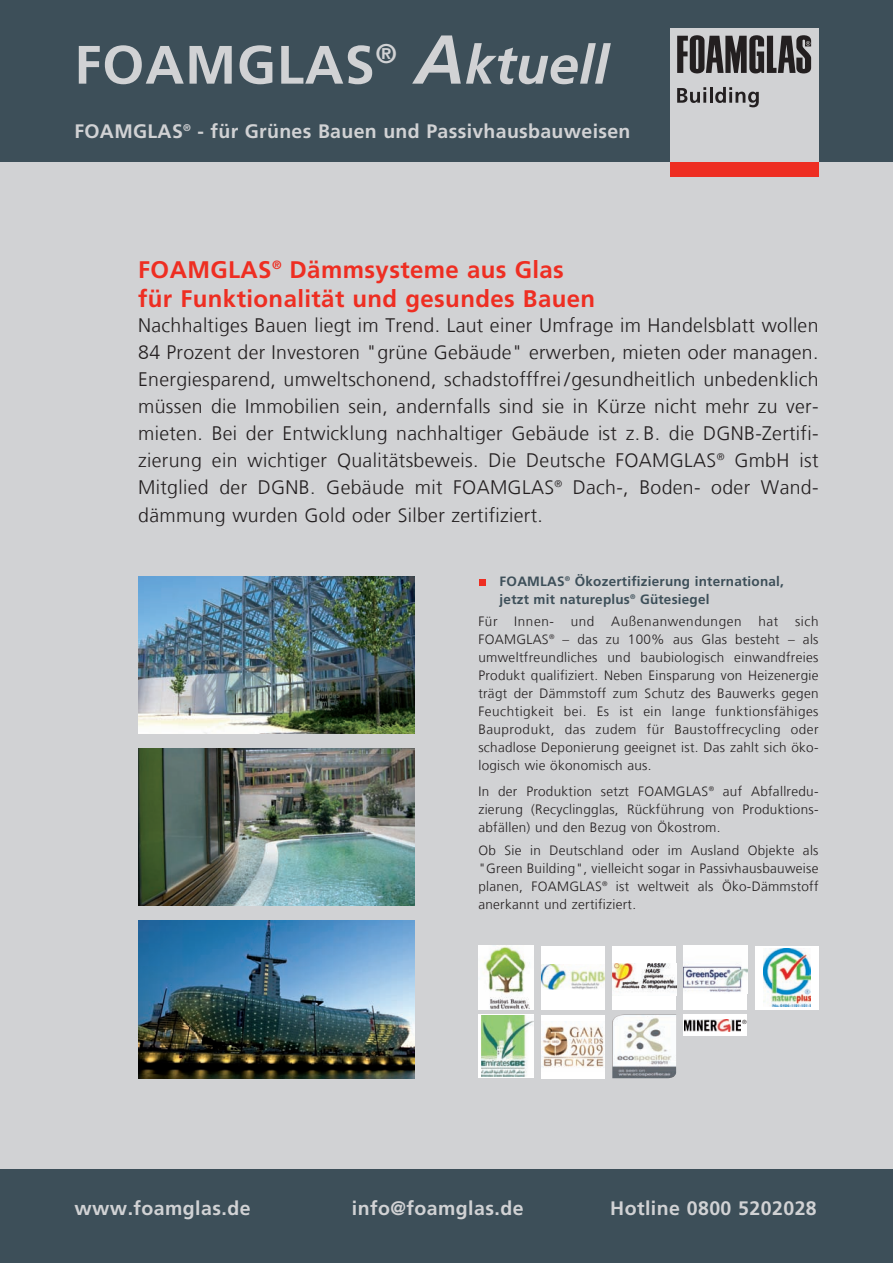
<style>
.page{position:relative;width:893px;height:1263px;background:#fff}
.page>*{position:absolute;margin:0;border:0;box-sizing:border-box;transform-origin:0 0}
.t1{font:700 54px "Frutiger LT Com";letter-spacing:.015em;color:#d1d2d4}
.t2{font:700 24px/28.5px "Frutiger LT Com";letter-spacing:.015em;color:#ee2e22}
.t3{font:300 19.5px/27px "Frutiger LT Com";letter-spacing:.015em;color:#231f20;text-align:justify}
.t4{font:700 19.5px "Frutiger LT Com";letter-spacing:.015em;color:#d1d2d4}
.t5{font:300 13.5px/18px "Frutiger LT Com";letter-spacing:.02em;color:#231f20;text-align:justify}
.t6{font:700 13.5px/18px "Frutiger LT Com";letter-spacing:.015em;color:#3d4f59}
.t7{font:300 6px "Frutiger LT Com";color:#231f20}
.s1{font-style:italic;font-size:69px}
.s2{font-style:italic}
</style>
<div class="page">
<div style="left:0;top:162px;width:893px;height:1101px;background:#d1d2d4"></div>
<img style="left:138px;top:921px;width:277px;height:157px">
<img style="left:138px;top:576px;width:277px;height:157px">
<div style="left:0;top:0;width:893px;height:162px;background:#3d4f59"></div>
<div style="left:0;top:1169px;width:893px;height:94px;background:#3d4f59"></div>
<div style="left:670px;top:28px;width:149px;height:134px;background:#d1d2d4"></div>
<div style="left:670px;top:162px;width:149px;height:15px;background:#ee2e22"></div>
<svg style="left:677px;top:35px;width:134px;height:38px"></svg>
<svg style="left:677px;top:87px;width:82px;height:20px"></svg>
<div style="left:479px;top:579px;width:7px;height:7px;background:#ee2e22"></div>
<img style="left:138px;top:748px;width:277px;height:158px">
<img style="left:478px;top:946px;width:56px;height:64px">
<div style="left:541px;top:946px;width:64px;height:64px;background:#fff"></div>
<img style="left:541px;top:964px;width:64px;height:25px">
<div style="left:612px;top:946px;width:64px;height:64px;background:#fff"></div>
<img style="left:612px;top:963px;width:64px;height:29px">
<div style="left:684px;top:946px;width:63px;height:64px;background:#fff"></div>
<img style="left:684px;top:964px;width:63px;height:28px">
<div style="left:755px;top:946px;width:64px;height:64px;background:#fff"></div>
<img style="left:763px;top:949px;width:47px;height:58px">
<div style="left:684px;top:1015px;width:63px;height:21px;background:#fff"></div>
<img style="left:684px;top:1019px;width:57px;height:13px">
<svg style="left:478px;top:1014px;width:56px;height:64px"></svg>
<img style="left:481px;top:1015px;width:53px;height:61px">
<div style="left:541px;top:1014px;width:64px;height:64px;background:#fff"></div>
<img style="left:541px;top:1021px;width:63px;height:47px">
<img style="left:612px;top:1014px;width:64px;height:64px">
<h1 class="t1" style="left:74px;top:43px;width:536px">FOAMGLAS<sup>®</sup> <span class="s1">A</span><span class="s2">ktuell</span></h1>
<h3 class="t4" style="left:74px;top:123px;width:558px">FOAMGLAS<sup>®</sup> - für Grünes Bauen und Passivhausbauweisen</h3>
<h2 class="t2" style="left:138px;top:258px;width:459px">FOAMGLAS<sup>®</sup> Dämmsysteme aus Glas für Funktionalität und gesundes Bauen</h2>
<p class="t3" style="left:138px;top:314px;width:682px">Nachhaltiges Bauen liegt im Trend. Laut einer Umfrage im Handelsblatt wollen 84 Prozent der Investoren "grüne Gebäude" erwerben, mieten oder managen.<br>Energiesparend, umweltschonend, schadstofffrei /gesundheitlich unbedenklich müssen die Immobilien sein, andernfalls sind sie in Kürze nicht mehr zu ver&shy;mieten. Bei der Entwicklung nachhaltiger Gebäude ist z. B. die DGNB-Zertifi&shy;zierung ein wichtiger Qualitätsbeweis. Die Deutsche FOAMGLAS<sup>®</sup> GmbH ist Mitglied der DGNB. Gebäude mit FOAMGLAS<sup>®</sup> Dach-, Boden- oder Wand&shy;dämmung wurden Gold oder Silber zertifiziert.</p>
<p class="t6" style="left:500px;top:573px;width:286px">FOAMLAS<sup>®</sup> Ökozertifizierung international, jetzt mit natureplus<sup>®</sup> Gütesiegel</p>
<p class="t5" style="left:478px;top:614px;width:342px">Für Innen- und Außenanwendungen hat sich FOAMGLAS<sup>®</sup> – das zu 100% aus Glas besteht – als umweltfreundliches und baubiologisch einwandfreies Produkt qualifiziert. Neben Einsparung von Heizenergie trägt der Dämmstoff zum Schutz des Bauwerks gegen Feuchtigkeit bei. Es ist ein lange funktionsfähiges Bauprodukt, das zudem für Baustoffrecycling oder schadlose Deponierung geeignet ist. Das zahlt sich öko&shy;logisch wie ökonomisch aus.</p>
<p class="t5" style="left:478px;top:784px;width:342px">In der Produktion setzt FOAMGLAS<sup>®</sup> auf Abfallredu&shy;zierung (Recyclingglas, Rückführung von Produktions&shy;abfällen) und den Bezug von Ökostrom.</p>
<p class="t5" style="left:478px;top:842px;width:342px">Ob Sie in Deutschland oder im Ausland Objekte als "Green Building", vielleicht sogar in Passivhausbauweise planen, FOAMGLAS<sup>®</sup> ist weltweit als Öko-Dämmstoff anerkannt und zertifiziert.</p>
<p class="t7" style="left:742px;top:1019px;width:6px">®</p>
<h3 class="t4" style="left:74px;top:1200px;width:178px">www.foamglas.de</h3>
<h3 class="t4" style="left:352px;top:1200px;width:173px">info@foamglas.de</h3>
<h3 class="t4" style="left:610px;top:1200px;width:208px">Hotline 0800 5202028</h3>
</div>
